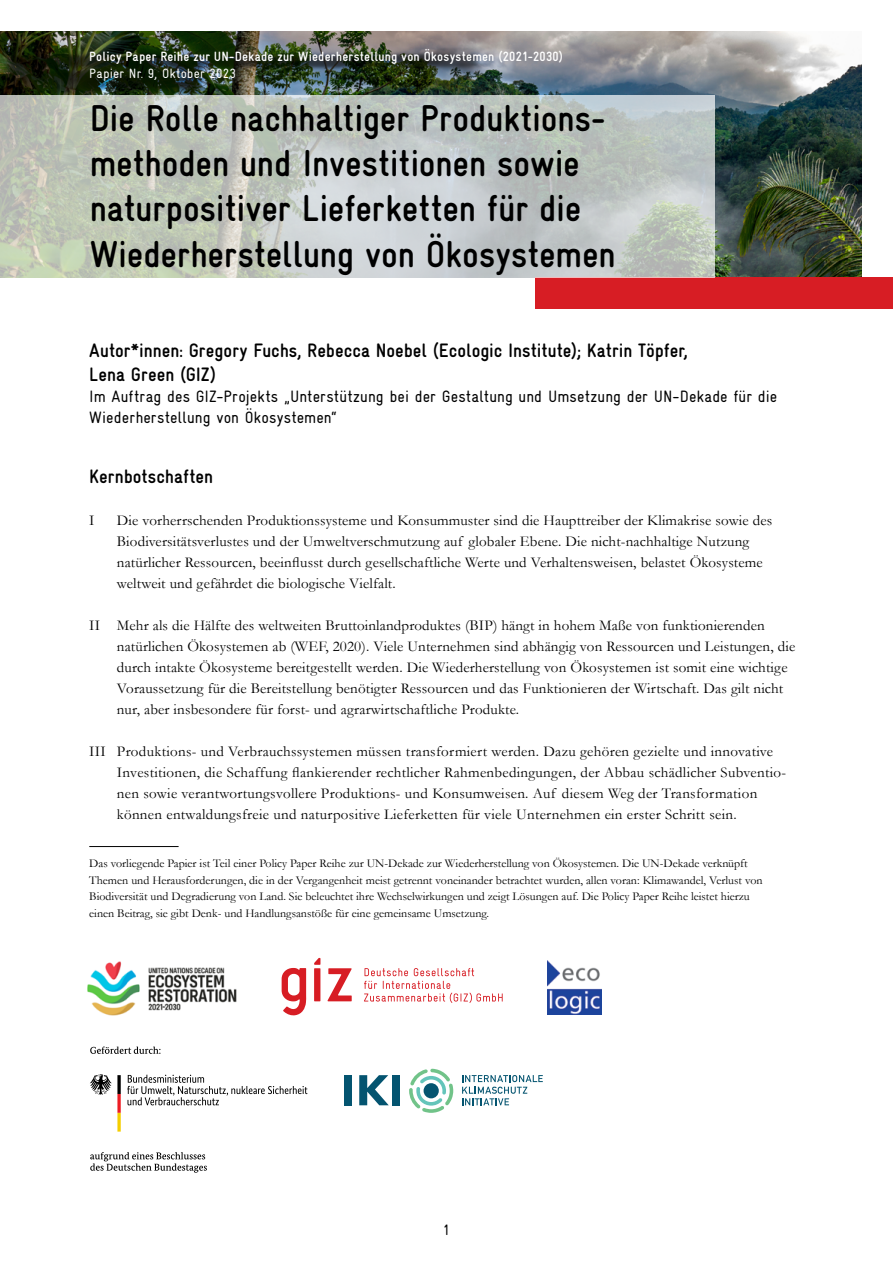
<style>
.page{position:relative;width:893px;height:1263px;background:#fff}
.page>*{position:absolute;margin:0;border:0;box-sizing:border-box;transform-origin:0 0}
.t1{font:700 37.5px/45px "Gravur Condensed";letter-spacing:-.005em;color:#000}
.t2{font:700 19.5px/24px "Gravur Condensed";color:#000}
.t3{font:16.5px/21px "Gravur Condensed";letter-spacing:.005em;color:#000}
.t4{font:15px/21px "Garamond";letter-spacing:.01em;color:#000}
.t5{font:15px "Gravur Condensed";color:#000}
.t6{font:700 13.5px "Gravur Condensed";letter-spacing:.015em;color:#fff}
.t7{font:13.5px "Gravur Condensed";letter-spacing:.015em;color:#fff}
.t8{font:12px/16.5px "Garamond";color:#000}
</style>
<div class="page">
<img style="left:0;top:32px;width:861px;height:246px">
<hr style="left:89px;top:846px;width:90px;height:1px;background:#000">
<div style="left:344px;top:1075px;width:8px;height:30px;background:#045470"></div>
<svg style="left:359px;top:1075px;width:30px;height:30px"></svg>
<div style="left:392px;top:1075px;width:8px;height:30px;background:#045470"></div>
<svg style="left:409px;top:1069px;width:44px;height:44px"></svg>
<svg style="left:462px;top:1075px;width:81px;height:30px"></svg>
<svg style="left:90px;top:1046px;width:70px;height:8px"></svg>
<svg style="left:90px;top:1152px;width:117px;height:21px"></svg>
<svg style="left:90px;top:1074px;width:31px;height:57px"></svg>
<svg style="left:127px;top:1075px;width:180px;height:30px"></svg>
<img style="left:87px;top:961px;width:150px;height:55px">
<img style="left:548px;top:961px;width:53px;height:53px">
<svg style="left:282px;top:968px;width:24px;height:47px"></svg>
<svg style="left:328px;top:968px;width:24px;height:33px"></svg>
<svg style="left:314px;top:958px;width:6px;height:43px"></svg>
<svg style="left:364px;top:968px;width:139px;height:35px"></svg>
<div style="left:535px;top:278px;width:358px;height:31px;background:#d71d24"></div>
<svg style="left:0;top:95px;width:714px;height:183px;background:#c1c7c1"></svg>
<p class="t6" style="left:89px;top:49px;width:475px">Policy Paper Reihe zur UN-Dekade zur Wiederherstellung von Ökosystemen (2021-2030)</p>
<p class="t7" style="left:89px;top:65px;width:148px">Papier Nr. 9, Oktober 2023</p>
<h1 class="t1" style="left:90px;top:96px;width:527px">Die Rolle nachhaltiger Produktions&shy;methoden und Investitionen sowie naturpositiver Lieferketten für die Wiederherstellung von Ökosystemen</h1>
<h2 class="t2" style="left:89px;top:338px;width:600px">Autor*innen: Gregory Fuchs, Rebecca Noebel (Ecologic Institute); Katrin Töpfer,<br>Lena Green (GIZ)</h2>
<p class="t3" style="left:89px;top:385px;width:689px">Im Auftrag des GIZ-Projekts „Unterstützung bei der Gestaltung und Umsetzung der UN-Dekade für die<br>Wiederherstellung von Ökosystemen“</p>
<h2 class="t2" style="left:89px;top:464px;width:125px">Kernbotschaften</h2>
<p class="t4" style="left:89px;top:509px;width:7px">I</p>
<p class="t4" style="left:117px;top:509px;width:657px">Die vorherrschenden Produktionssysteme und Konsummuster sind die Haupttreiber der Klimakrise sowie des Biodiversitätsverlustes und der Umweltverschmutzung auf globaler Ebene. Die nicht-nachhaltige Nutzung natürlicher Ressourcen, beeinflusst durch gesellschaftliche Werte und Verhaltensweisen, belastet Ökosysteme weltweit und gefährdet die biologische Vielfalt.</p>
<p class="t4" style="left:117px;top:614px;width:680px;text-indent:-28px">II Mehr als die Hälfte des weltweiten Bruttoinlandproduktes (BIP) hängt in hohem Maße von funktionierenden natürlichen Ökosystemen ab (WEF, 2020). Viele Unternehmen sind abhängig von Ressourcen und Leistungen, die durch intakte Ökosysteme bereitgestellt werden. Die Wiederherstellung von Ökosystemen ist somit eine wichtige Voraussetzung für die Bereitstellung benötigter Ressourcen und das Funktionieren der Wirtschaft. Das gilt nicht nur, aber insbesondere für forst- und agrarwirtschaftliche Produkte.</p>
<p class="t4" style="left:117px;top:740px;width:671px;text-indent:-28px">III Produktions- und Verbrauchssystemen müssen transformiert werden. Dazu gehören gezielte und innovative Investitionen, die Schaffung flankierender rechtlicher Rahmenbedingungen, der Abbau schädlicher Subventio&shy;nen sowie verantwortungsvollere Produktions- und Konsumweisen. Auf diesem Weg der Transformation können entwaldungsfreie und naturpositive Lieferketten für viele Unternehmen ein erster Schritt sein.</p>
<p class="t8" style="left:89px;top:855px;width:675px">Das vorliegende Papier ist Teil einer Policy Paper Reihe zur UN-Dekade zur Wiederherstellung von Ökosystemen. Die UN-Dekade verknüpft Themen und Herausforderungen, die in der Vergangenheit meist getrennt voneinander betrachtet wurden, allen voran: Klimawandel, Verlust von Biodiversität und Degradierung von Land. Sie beleuchtet ihre Wechselwirkungen und zeigt Lösungen auf. Die Policy Paper Reihe leistet hierzu einen Beitrag, sie gibt Denk- und Handlungsanstöße für eine gemeinsame Umsetzung.</p>
<p class="t5" style="left:443px;top:1221px;width:9px">1</p>
</div>
